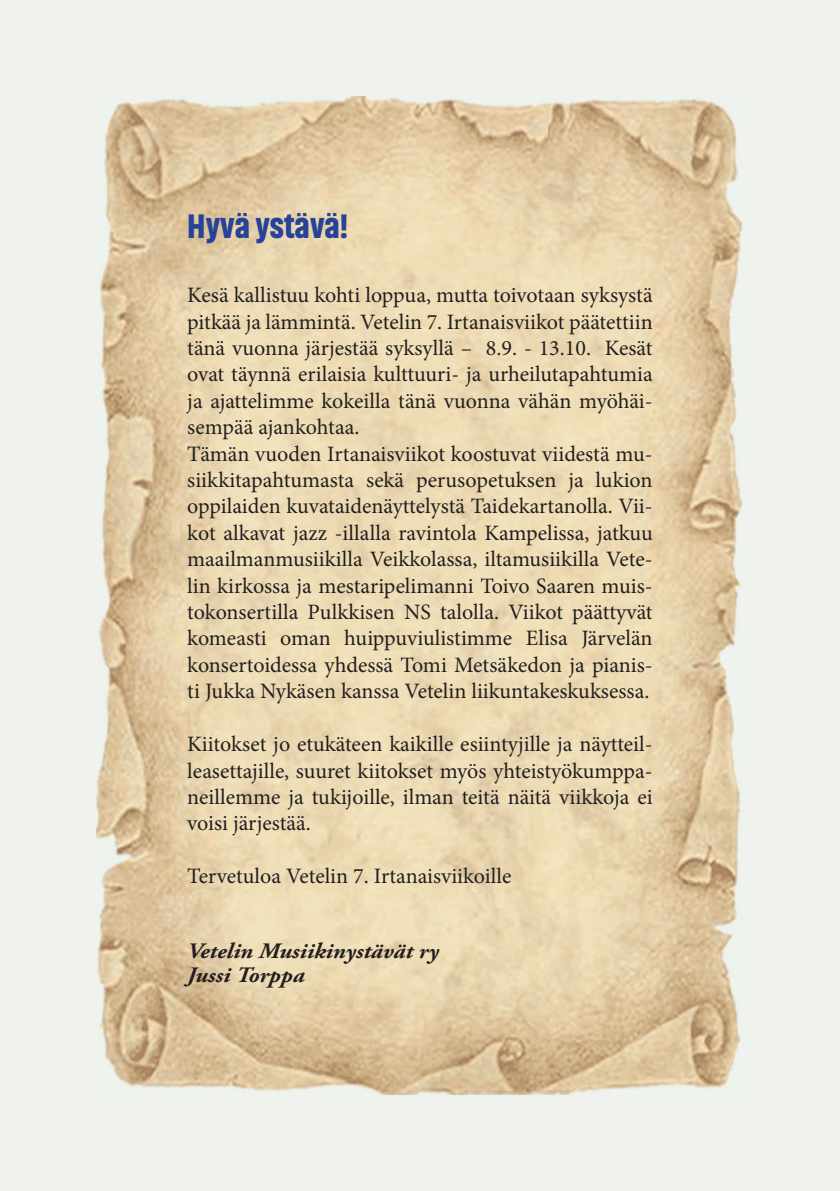
<style>
.page{position:relative;width:840px;height:1191px;background:#fff}
.page>*{position:absolute;margin:0;border:0;box-sizing:border-box;transform-origin:0 0}
.t1{font:900 34px "Akhand";color:#264397}
.t2{font:22px/26.4px "Minion Pro";color:#231f20}
.t3{font:italic 700 22px/24px "Adobe Garamond Pro";color:#231f20;scale:1.07 1}
</style>
<div class="page">
<div style="left:0;top:0;width:839px;height:1191px;background:#eff1ed"></div>
<img style="left:96px;top:96px;width:647px;height:998px">
<h1 class="t1" style="left:187px;top:208px;width:162px">Hyvä ystävä!</h1>
<p class="t2" style="left:187px;top:282px;width:466px">Kesä kallistuu kohti loppua, mutta toivotaan syksystä pitkää ja lämmintä. Vetelin 7. Irtanaisviikot päätettiin tänä vuonna järjestää syksyllä – 8.9. - 13.10. Kesät ovat täynnä erilaisia kulttuuri- ja urheilutapahtumia ja ajattelimme kokeilla tänä vuonna vähän myöhäi&shy;sempää ajankohtaa.<br>Tämän vuoden Irtanaisviikot koostuvat viidestä mu&shy;siikkitapahtumasta sekä perusopetuksen ja lukion oppilaiden kuvataidenäyttelystä Taidekartanolla. Vii&shy;kot alkavat jazz -illalla ravintola Kampelissa, jatkuu maailmanmusiikilla Veikkolassa, iltamusiikilla Vete&shy;lin kirkossa ja mestaripelimanni Toivo Saaren muis&shy;tokonsertilla Pulkkisen NS talolla. Viikot päättyvät komeasti oman huippuviulistimme Elisa Järvelän konsertoidessa yhdessä Tomi Metsäkedon ja pianis&shy;ti Jukka Nykäsen kanssa Vetelin liikuntakeskuksessa.</p>
<p class="t2" style="left:187px;top:731px;width:466px;text-align:justify">Kiitokset jo etukäteen kaikille esiintyjille ja näytteil&shy;leasettajille, suuret kiitokset myös yhteistyökumppa&shy;neillemme ja tukijoille, ilman teitä näitä viikkoja ei voisi järjestää.</p>
<p class="t2" style="left:187px;top:863px;width:325px">Tervetuloa Vetelin 7. Irtanaisviikoille</p>
<p class="t3" style="left:187px;top:939px;width:236px">Vetelin Musiikinystävät ry<br>Jussi Torppa</p>
</div>
